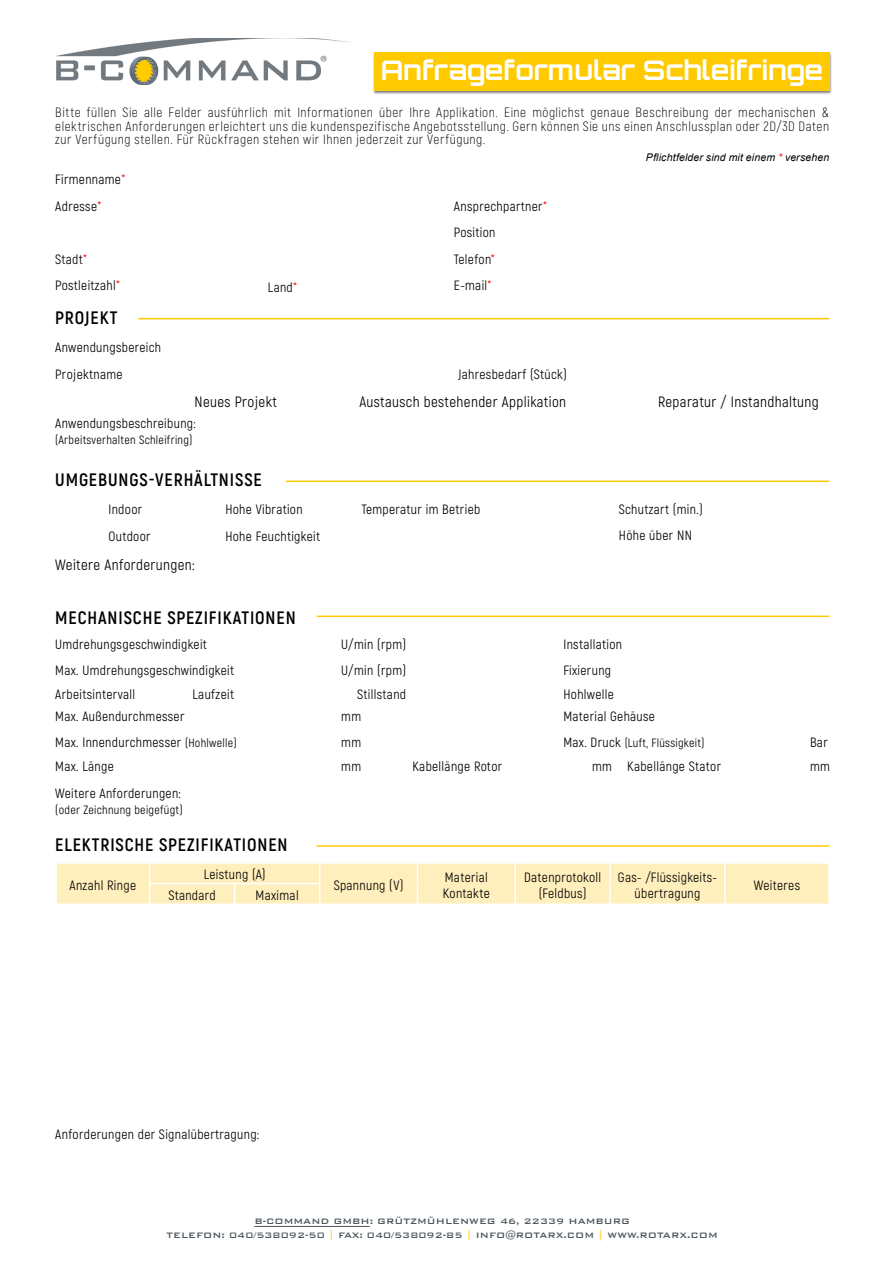
<style>
.page{position:relative;width:893px;height:1263px;background:#fff}
.page>*{position:absolute;margin:0;border:0;box-sizing:border-box;transform-origin:0 0}
.TITRE_1{font:700 27px "Orbitron";color:#fff}
.t1{font:700 18px "Akrobat";letter-spacing:.05em;color:#000}
.t2{font:15px "Akrobat";letter-spacing:.025em;color:#000}
.t3{font:13.5px "Akrobat";letter-spacing:.025em;color:#000}
.t4{font:300 13.5px/13.5px "Akrobat";letter-spacing:.035em;color:#000;text-align:justify}
.t5{font:12px "Akrobat";letter-spacing:.025em;color:#000}
.contact{font:500 10.5px "Bank Gothic BT";color:#4c565c}
.t6{font:italic 10.5px "Arial";letter-spacing:.015em;color:#000}
.s1{color:#f00}
.s2{font-size:13.5px}
.s3{font-size:12px}
.s4{color:#ffca00}
</style>
<div class="page">
<hr style="left:254px;top:1226px;width:116px;height:1px;background:#4c565c">
<hr style="left:286px;top:480px;width:543px;height:2px;background:#ffca00">
<hr style="left:317px;top:615px;width:512px;height:2px;background:#ffca00">
<hr style="left:317px;top:845px;width:512px;height:2px;background:#ffca00">
<svg style="left:56px;top:863px;width:773px;height:41px;background:#ffefc0"></svg>
<hr style="left:150px;top:903px;width:85px;height:2px;background:#fff">
<hr style="left:235px;top:903px;width:85px;height:2px;background:#fff">
<hr style="left:138px;top:318px;width:691px;height:1px;background:#ffca00">
<img style="left:55px;top:38px;width:297px;height:46px">
<div style="left:372px;top:52px;width:460px;height:43px;background:#000;opacity:.5"></div>
<div style="left:374px;top:52px;width:456px;height:38px;background:#ffca00"></div>
<p class="TITRE_1" style="left:381px;top:54px;width:444px">Anfrageformular Schleifringe</p>
<p class="t4" style="left:55px;top:106px;width:775px">Bitte füllen Sie alle Felder ausführlich mit Informationen über Ihre Applikation. Eine möglichst genaue Beschreibung der mechanischen &amp; elektrischen Anforderungen erleichtert uns die kundenspezifische Angebotsstellung. Gern können Sie uns einen Anschlussplan oder 2D/3D Daten zur Verfügung stellen. Für Rückfragen stehen wir Ihnen jederzeit zur Verfügung.</p>
<p class="t3" style="left:55px;top:171px;width:72px">Firmenname<span class="s1">*</span></p>
<p class="t3" style="left:55px;top:198px;width:48px">Adresse<span class="s1">*</span></p>
<p class="t3" style="left:55px;top:251px;width:33px">Stadt<span class="s1">*</span></p>
<p class="t3" style="left:454px;top:198px;width:95px">Ansprechpartner<span class="s1">*</span></p>
<p class="t3" style="left:454px;top:224px;width:43px">Position</p>
<p class="t3" style="left:454px;top:251px;width:42px">Telefon<span class="s1">*</span></p>
<p class="t3" style="left:55px;top:277px;width:66px">Postleitzahl<span class="s1">*</span></p>
<p class="t3" style="left:268px;top:280px;width:31px">Land<span class="s1">*</span></p>
<p class="t3" style="left:454px;top:277px;width:39px">E-mail<span class="s1">*</span></p>
<p class="t1" style="left:55px;top:306px;width:64px">PROJEKT</p>
<p class="t6" style="left:646px;top:151px;width:185px">Pflichtfelder sind mit einem <span class="s1">*</span> versehen</p>
<p class="t3" style="left:55px;top:340px;width:107px">Anwendungsbereich</p>
<p class="t3" style="left:55px;top:366px;width:69px">Projektname</p>
<p class="t3" style="left:458px;top:366px;width:110px">Jahresbedarf (Stück)</p>
<p class="t2" style="left:195px;top:392px;width:84px">Neues Projekt</p>
<p class="t2" style="left:359px;top:392px;width:208px">Austausch bestehender Applikation</p>
<p class="t2" style="left:658px;top:392px;width:162px">Reparatur / Instandhaltung</p>
<p class="t3" style="left:55px;top:415px;width:142px">Anwendungsbeschreibung:</p>
<p class="t5" style="left:55px;top:433px;width:139px">(Arbeitsverhalten Schleifring)</p>
<p class="t1" style="left:55px;top:469px;width:208px">UMGEBUNGS-VERHÄLTNISSE</p>
<p class="t3" style="left:108px;top:501px;width:35px">Indoor</p>
<p class="t3" style="left:108px;top:528px;width:44px">Outdoor</p>
<p class="t3" style="left:361px;top:501px;width:120px">Temperatur im Betrieb</p>
<p class="t3" style="left:619px;top:501px;width:86px">Schutzart (min.)</p>
<p class="t3" style="left:619px;top:527px;width:75px">Höhe über NN</p>
<p class="t3" style="left:225px;top:501px;width:79px">Hohe Vibration</p>
<p class="t3" style="left:225px;top:528px;width:96px">Hohe Feuchtigkeit</p>
<p class="t2" style="left:55px;top:555px;width:141px">Weitere Anforderungen:</p>
<p class="t1" style="left:55px;top:606px;width:242px">MECHANISCHE SPEZIFIKATIONEN</p>
<p class="t3" style="left:55px;top:636px;width:153px">Umdrehungsgeschwindigkeit</p>
<p class="t3" style="left:55px;top:662px;width:180px">Max. Umdrehungsgeschwindigkeit</p>
<p class="t3" style="left:55px;top:686px;width:81px">Arbeitsintervall</p>
<p class="t3" style="left:341px;top:636px;width:67px">U/min (rpm)</p>
<p class="t3" style="left:341px;top:662px;width:67px">U/min (rpm)</p>
<p class="t3" style="left:193px;top:686px;width:43px">Laufzeit</p>
<p class="t3" style="left:357px;top:686px;width:50px">Stillstand</p>
<p class="t3" style="left:563px;top:636px;width:60px">Installation</p>
<p class="t3" style="left:563px;top:662px;width:49px">Fixierung</p>
<p class="t3" style="left:563px;top:686px;width:52px">Hohlwelle</p>
<p class="t3" style="left:55px;top:708px;width:131px">Max. Außendurchmesser</p>
<p class="t3" style="left:563px;top:708px;width:93px">Material Gehäuse</p>
<p class="t5" style="left:563px;top:735px;width:143px"><span class="s2">Max. Druck</span> (Luft, Flüssigkeit)</p>
<p class="t3" style="left:55px;top:785px;width:127px">Weitere Anforderungen:</p>
<p class="t5" style="left:55px;top:803px;width:129px">(oder Zeichnung beigefügt)</p>
<p class="t1" style="left:55px;top:834px;width:234px">ELEKTRISCHE SPEZIFIKATIONEN</p>
<p class="t3" style="left:341px;top:708px;width:21px">mm</p>
<p class="t3" style="left:55px;top:734px;width:183px">Max. Innendurchmesser <span class="s3">(Hohlwelle)</span></p>
<p class="t3" style="left:55px;top:758px;width:60px">Max. Länge</p>
<p class="t3" style="left:627px;top:758px;width:95px">Kabellänge Stator</p>
<p class="t3" style="left:810px;top:758px;width:21px">mm</p>
<p class="t3" style="left:810px;top:734px;width:19px">Bar</p>
<p class="t3" style="left:341px;top:734px;width:21px">mm</p>
<p class="t3" style="left:341px;top:758px;width:21px">mm</p>
<p class="t3" style="left:412px;top:758px;width:91px">Kabellänge Rotor</p>
<p class="t3" style="left:592px;top:758px;width:21px">mm</p>
<p class="t3" style="left:69px;top:877px;width:68px">Anzahl Ringe</p>
<p class="t3" style="left:204px;top:866px;width:63px">Leistung (A)</p>
<p class="t3" style="left:168px;top:887px;width:49px">Standard</p>
<p class="t3" style="left:256px;top:887px;width:45px">Maximal</p>
<p class="t3" style="left:334px;top:877px;width:71px">Spannung (V)</p>
<p class="t3" style="left:445px;top:869px;width:45px">Material</p>
<p class="t3" style="left:443px;top:885px;width:48px">Kontakte</p>
<p class="t3" style="left:524px;top:869px;width:79px">Datenprotokoll</p>
<p class="t3" style="left:539px;top:885px;width:49px">(Feldbus)</p>
<p class="t3" style="left:618px;top:869px;width:101px">Gas- /Flüssigkeits-</p>
<p class="t3" style="left:635px;top:885px;width:67px">übertragung</p>
<p class="t3" style="left:754px;top:877px;width:48px">Weiteres</p>
<p class="t3" style="left:55px;top:1126px;width:205px">Anforderungen der Signalübertragung:</p>
<p class="contact" style="left:254px;top:1216px;width:377px">B-COMMAND GMBH: GRÜTZMÜHLENWEG 46, 22339 HAMBURG</p>
<p class="contact" style="left:167px;top:1229px;width:553px">TELEFON: 040/538092-50 <span class="s4">|</span> FAX: 040/538092-85 <span class="s4">|</span> INFO@ROTARX.COM <span class="s4">|</span> WWW.ROTARX.COM</p>
</div>
